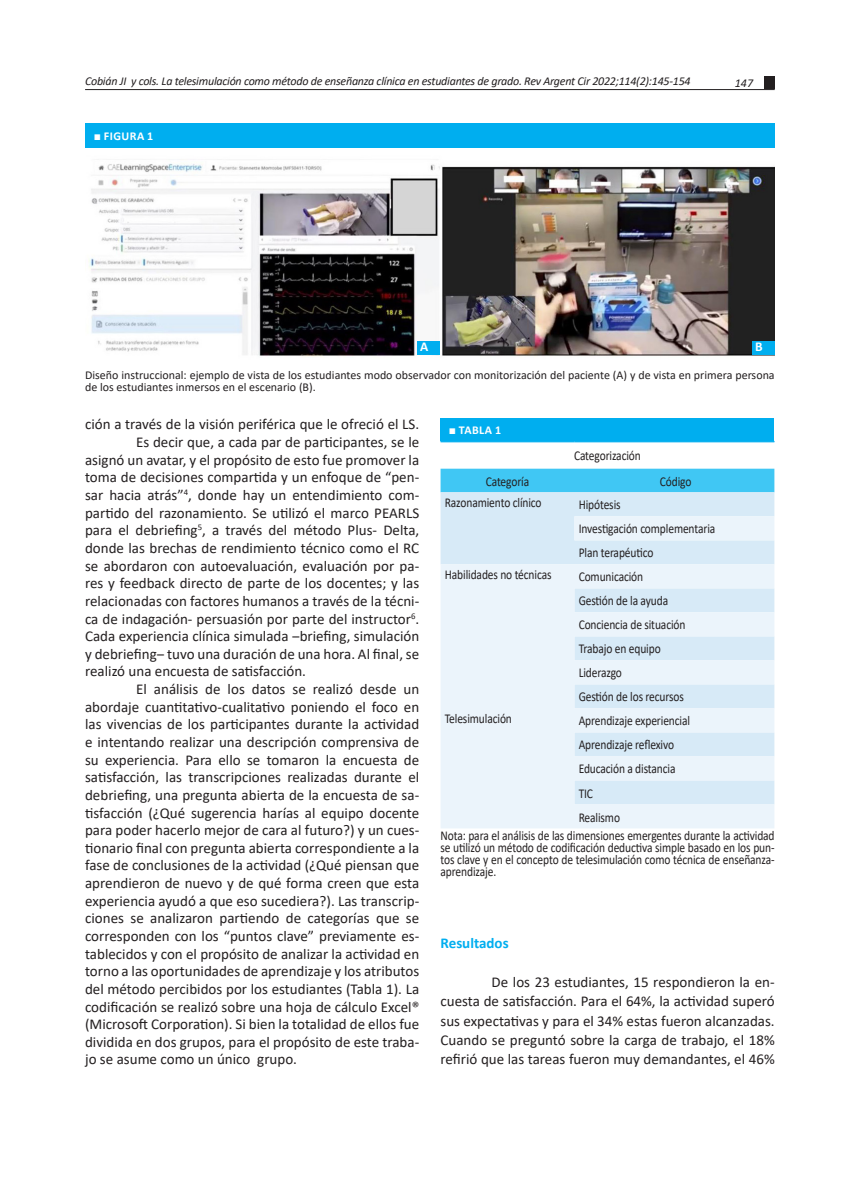
<style>
.page{position:relative;width:851px;height:1191px;background:#fff}
.page>*{position:absolute;margin:0;border:0;box-sizing:border-box;transform-origin:0 0}
.Texto_GRAL_CON_TAB{font:15px/17.7px "Calibri";color:#231f20;text-align:justify}
.Texto_GRAL{font:700 15px "Calibri";color:#00aeef}
.Texto_GRAL-2{font:13.5px/12px "Calibri";letter-spacing:-.01em;color:#231f20;text-align:justify;scale:.85 1}
.Texto_GRAL-3{font:700 13.5px "Calibri";color:#fff}
.Texto_GRAL-4{font:12px/12px "Calibri";color:#231f20}
.t1{font:italic 12px "Calibri";letter-spacing:-.02em;color:#231f20}
.t2{font:700 12px "Calibri";letter-spacing:.04em;color:#fff}
.s1{font-family:"Garamond"}
</style>
<div class="page">
<hr style="left:85px;top:89px;width:689px;height:1px;background:#231f20">
<div style="left:763px;top:76px;width:11px;height:13px;background:#231f20"></div>
<img style="left:88px;top:163px;width:686px;height:194px">
<div style="left:85px;top:123px;width:689px;height:25px;background:#00aeef"></div>
<div style="left:440px;top:418px;width:334px;height:23px;background:#00aeef"></div>
<div style="left:440px;top:469px;width:334px;height:23px;background:#40c7f4"></div>
<div style="left:440px;top:492px;width:334px;height:24px;background:#d7eaf7"></div>
<svg style="left:440px;top:516px;width:334px;height:312px;background:#e4f0f9"></svg>
<hr style="left:440px;top:441px;width:134px;height:1px;background:#00aeef">
<hr style="left:574px;top:441px;width:200px;height:1px;background:#00aeef">
<div style="left:417px;top:341px;width:22px;height:14px;background:#00aeef"></div>
<div style="left:752px;top:341px;width:22px;height:14px;background:#00aeef"></div>
<p class="t1" style="left:85px;top:73px;width:607px">Cobián JI y cols. La telesimulación como método de enseñanza clínica en estudiantes de grado. Rev Argent Cir 2022;114(2):145-154</p>
<p class="t2" style="left:94px;top:128px;width:61px"><span class="s1">■</span> FIGURA 1</p>
<p class="t1" style="left:734px;top:74px;width:20px">147</p>
<p class="Texto_GRAL-3" style="left:420px;top:337px;width:10px">A</p>
<p class="Texto_GRAL-3" style="left:755px;top:337px;width:9px">B</p>
<p class="Texto_GRAL-4" style="left:85px;top:369px;width:691px">Diseño instruccional: ejemplo de vista de los estudiantes modo observador con monitorización del paciente (A) y de vista en primera persona de los estudiantes inmersos en el escenario (B).</p>
<p class="t2" style="left:449px;top:422px;width:54px"><span class="s1">■</span> TABLA 1</p>
<p class="Texto_GRAL-2" style="left:574px;top:449px;width:80px">Categorización</p>
<p class="Texto_GRAL-2" style="left:485px;top:475px;width:53px">Categoría</p>
<p class="Texto_GRAL-2" style="left:659px;top:475px;width:39px">Código</p>
<p class="Texto_GRAL-2" style="left:445px;top:496px;width:115px">Razonamiento clínico</p>
<p class="Texto_GRAL-2" style="left:578px;top:498px;width:51px">Hipótesis</p>
<p class="Texto_GRAL-2" style="left:578px;top:522px;width:162px">Investigación complementaria</p>
<p class="Texto_GRAL-2" style="left:578px;top:546px;width:89px">Plan terapéutico</p>
<p class="Texto_GRAL-2" style="left:445px;top:568px;width:127px">Habilidades no técnicas</p>
<p class="Texto_GRAL-2" style="left:578px;top:570px;width:77px">Comunicación</p>
<p class="Texto_GRAL-2" style="left:578px;top:594px;width:107px">Gestión de la ayuda</p>
<p class="Texto_GRAL-2" style="left:578px;top:618px;width:127px">Conciencia de situación</p>
<p class="Texto_GRAL-2" style="left:578px;top:642px;width:98px">Trabajo en equipo</p>
<p class="Texto_GRAL-2" style="left:578px;top:666px;width:52px">Liderazgo</p>
<p class="Texto_GRAL-2" style="left:578px;top:690px;width:125px">Gestión de los recursos</p>
<p class="Texto_GRAL-2" style="left:445px;top:712px;width:80px">Telesimulación</p>
<p class="Texto_GRAL-2" style="left:578px;top:714px;width:133px">Aprendizaje experiencial</p>
<p class="Texto_GRAL-2" style="left:578px;top:738px;width:114px">Aprendizaje reflexivo</p>
<p class="Texto_GRAL-2" style="left:578px;top:762px;width:115px">Educación a distancia</p>
<p class="Texto_GRAL-2" style="left:578px;top:786px;width:18px">TIC</p>
<p class="Texto_GRAL-2" style="left:578px;top:810px;width:50px">Realismo</p>
<p class="Texto_GRAL-2" style="left:440px;top:829px;width:394px">Nota: para el análisis de las dimensiones emergentes durante la actividad se utilizó un método de codificación deductiva simple basado en los pun&shy;tos clave y en el concepto de telesimulación como técnica de enseñanza&shy;aprendizaje.</p>
<p class="Texto_GRAL_CON_TAB" style="left:85px;top:415px;width:335px">ción a través de la visión periférica que le ofreció el LS.</p>
<p class="Texto_GRAL_CON_TAB" style="left:85px;top:433px;width:335px;text-indent:51px">Es decir que, a cada par de participantes, se le asignó un avatar, y el propósito de esto fue promover la toma de decisiones compartida y un enfoque de “pen&shy;sar hacia atrás”<sup>4</sup>, donde hay un entendimiento com&shy;partido del razonamiento. Se utilizó el marco PEARLS para el debriefing<sup>5</sup>, a través del método Plus- Delta, donde las brechas de rendimiento técnico como el RC se abordaron con autoevaluación, evaluación por pa&shy;res y feedback directo de parte de los docentes; y las relacionadas con factores humanos a través de la técni&shy;ca de indagación- persuasión por parte del instructor<sup>6</sup>.<br>Cada experiencia clínica simulada ‒briefing, simulación y debriefing‒ tuvo una duración de una hora. Al final, se realizó una encuesta de satisfacción.</p>
<p class="Texto_GRAL_CON_TAB" style="left:85px;top:680px;width:335px;text-indent:51px">El análisis de los datos se realizó desde un abordaje cuantitativo-cualitativo poniendo el foco en las vivencias de los participantes durante la actividad e intentando realizar una descripción comprensiva de su experiencia. Para ello se tomaron la encuesta de satisfacción, las transcripciones realizadas durante el debriefing, una pregunta abierta de la encuesta de sa&shy;tisfacción (¿Qué sugerencia harías al equipo docente para poder hacerlo mejor de cara al futuro?) y un cues&shy;tionario final con pregunta abierta correspondiente a la fase de conclusiones de la actividad (¿Qué piensan que aprendieron de nuevo y de qué forma creen que esta experiencia ayudó a que eso sucediera?). Las transcrip&shy;ciones se analizaron partiendo de categorías que se corresponden con los “puntos clave” previamente es&shy;tablecidos y con el propósito de analizar la actividad en torno a las oportunidades de aprendizaje y los atributos del método percibidos por los estudiantes (Tabla 1). La codificación se realizó sobre una hoja de cálculo Excel® (Microsoft Corporation). Si bien la totalidad de ellos fue dividida en dos grupos, para el propósito de este traba&shy;jo se asume como un único grupo.</p>
<p class="Texto_GRAL" style="left:440px;top:932px;width:70px">Resultados</p>
<p class="Texto_GRAL_CON_TAB" style="left:440px;top:971px;width:335px;line-height:19.4px;text-indent:51px">De los 23 estudiantes, 15 respondieron la en&shy;cuesta de satisfacción. Para el 64%, la actividad superó sus expectativas y para el 34% estas fueron alcanzadas.<br>Cuando se preguntó sobre la carga de trabajo, el 18% refirió que las tareas fueron muy demandantes, el 46%</p>
</div>
